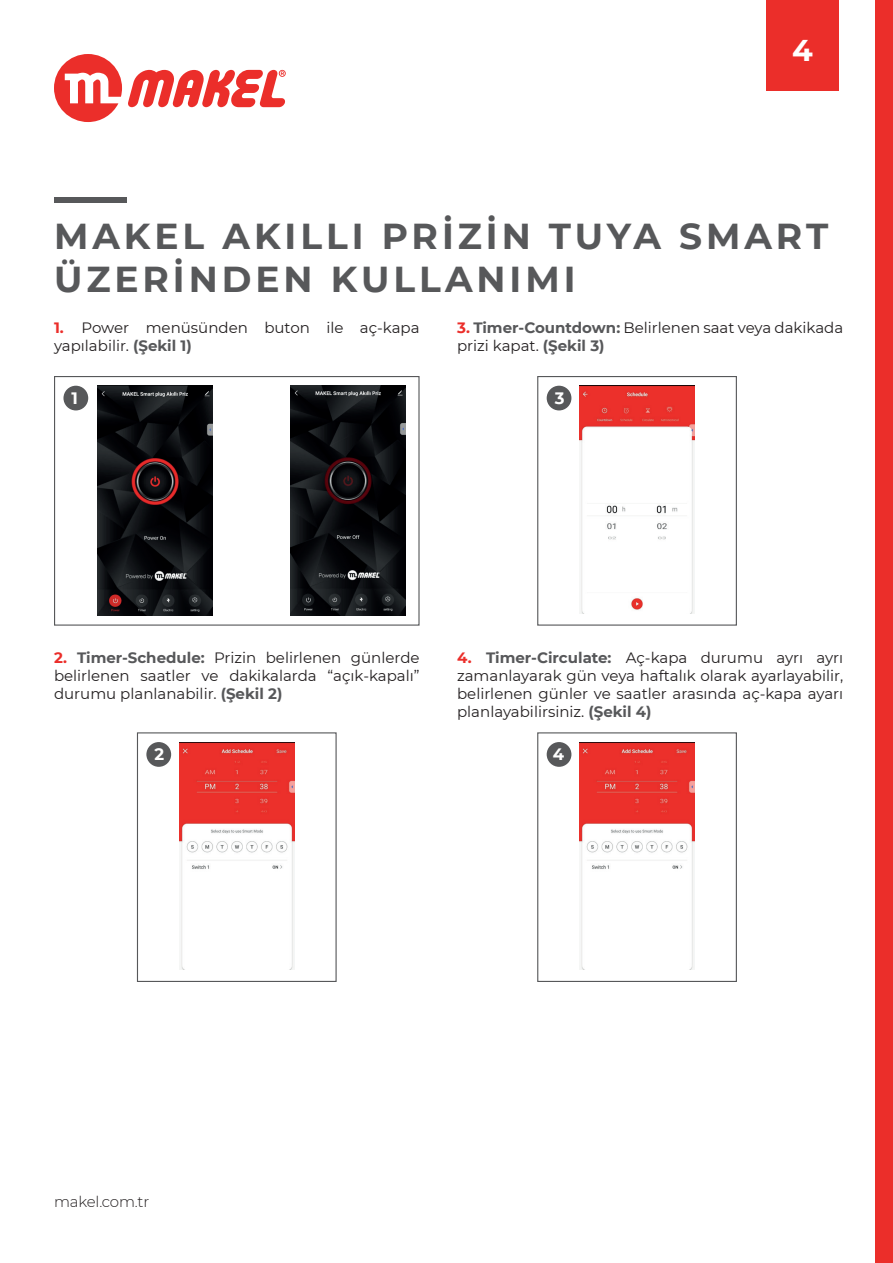
<style>
.page{position:relative;width:893px;height:1263px;background:#fff}
.page>*{position:absolute;margin:0;border:0;box-sizing:border-box;transform-origin:0 0}
.t1{font:700 36px/43.2px "Montserrat";letter-spacing:.11em;color:#57585a}
.t2{font:700 30px "Montserrat";color:#fff}
.t3{font:700 16.5px "Montserrat";color:#fff}
.t4{font:15px/18px "Montserrat";color:#231f20}
.t5{font:300 15px "Montserrat";letter-spacing:-.01em;color:#231f20}
.s1{font-weight:700;color:#eb2e2a}
.s2{font-weight:700;color:#57585a}
</style>
<div class="page">
<div style="left:54px;top:198px;width:73px;height:5px;background:#57585a"></div>
<svg style="left:54px;top:54px;width:232px;height:68px"></svg>
<div style="left:766px;top:0;width:73px;height:90px;background:#eb2e2a"></div>
<div style="left:54px;top:376px;width:366px;height:250px;border:1px solid #57585a"></div>
<img style="left:97px;top:386px;width:115px;height:229px">
<img style="left:291px;top:386px;width:115px;height:229px">
<div style="left:63px;top:386px;width:25px;height:24px;background:#57585a;border-radius:50%"></div>
<div style="left:137px;top:732px;width:200px;height:250px;border:1px solid #57585a"></div>
<img style="left:179px;top:742px;width:115px;height:228px">
<div style="left:146px;top:742px;width:25px;height:25px;background:#57585a;border-radius:50%"></div>
<div style="left:537px;top:732px;width:200px;height:250px;border:1px solid #57585a"></div>
<img style="left:580px;top:742px;width:114px;height:228px">
<div style="left:547px;top:742px;width:24px;height:25px;background:#57585a;border-radius:50%"></div>
<div style="left:537px;top:376px;width:200px;height:250px;border:1px solid #57585a"></div>
<img style="left:580px;top:386px;width:114px;height:227px">
<div style="left:547px;top:386px;width:24px;height:24px;background:#57585a;border-radius:50%"></div>
<div style="left:875px;top:0;width:18px;height:1263px;background:#eb2e2a"></div>
<h2 class="t2" style="left:792px;top:28px;width:22px">4</h2>
<h1 class="t1" style="left:54px;top:213px;width:776px">MAKEL AKILLI PRİZİN TUYA SMART<br>ÜZERİNDEN KULLANIMI</h1>
<p class="t4" style="left:54px;top:318px;width:367px"><span class="s1">1.</span> Power menüsünden buton ile aç-kapa yapılabilir. <span class="s2">(Şekil 1)</span></p>
<p class="t3" style="left:71px;top:386px;width:8px">1</p>
<p class="t4" style="left:457px;top:318px;width:388px"><span class="s1">3.</span> <span class="s2">Timer-Countdown:</span> Belirlenen saat veya dakikada prizi kapat. <span class="s2">(Şekil 3)</span></p>
<p class="t3" style="left:555px;top:386px;width:11px">3</p>
<p class="t4" style="left:54px;top:648px;width:367px;text-align:justify"><span class="s1">2.</span> <span class="s2">Timer-Schedule:</span> Prizin belirlenen günlerde belirlenen saatler ve dakikalarda “açık-kapalı” durumu planlanabilir. <span class="s2">(Şekil 2)</span></p>
<p class="t4" style="left:457px;top:648px;width:388px;text-align:justify"><span class="s1">4.</span> <span class="s2">Timer-Circulate:</span> Aç-kapa durumu ayrı ayrı zamanlayarak gün veya haftalık olarak ayarlayabilir, belirlenen günler ve saatler arasında aç-kapa ayarı planlayabilirsiniz. <span class="s2">(Şekil 4)</span></p>
<p class="t3" style="left:154px;top:742px;width:11px">2</p>
<p class="t3" style="left:553px;top:742px;width:13px">4</p>
<p class="t5" style="left:54px;top:1192px;width:97px">makel.com.tr</p>
</div>
